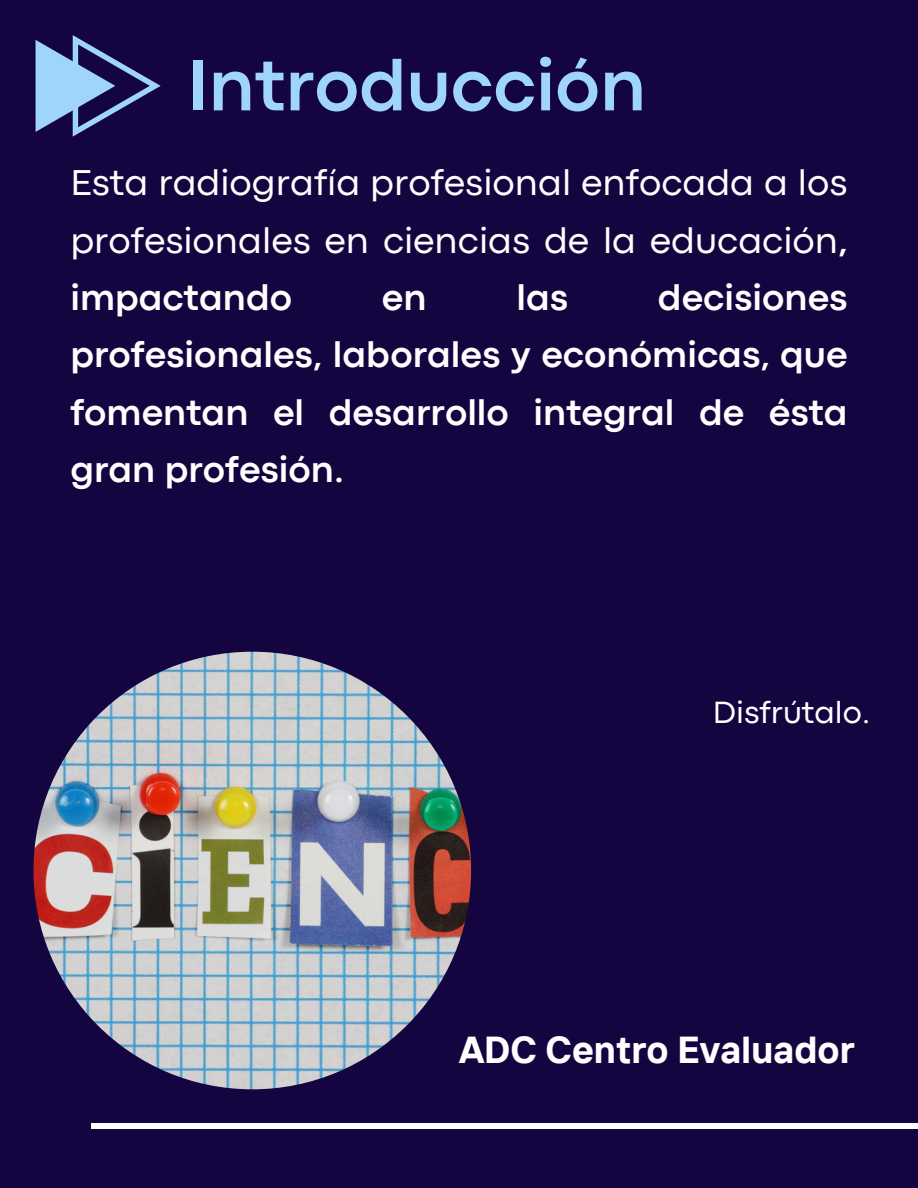
<style>
.page{position:relative;width:918px;height:1188px;background:#140540}
.page>*{position:absolute;margin:0;border:0;box-sizing:border-box;transform-origin:0 0}
.t1{font:700 75px "Codec Pro";color:#9ed5f8}
.t2{font:700 37.5px/57.3px "Codec Pro";color:#fff;text-align:justify}
.t3{font:37.5px/57.3px "Codec Pro";color:#fff;text-align:justify}
.t4{font:700 37.5px "TT Interphases";color:#fff}
.t5{font:32.1px "Codec Pro";color:#fff}
.s1{font-weight:700}
</style>
<div class="page">
<img style="left:33px;top:652px;width:438px;height:437px;border-radius:50%">
<div style="left:92px;top:1123px;width:826px;height:6px;background:#fff"></div>
<svg style="left:36px;top:35px;width:124px;height:101px"></svg>
<h1 class="t1" style="left:188px;top:59px;width:460px">Introducción</h1>
<h3 class="t3" style="left:70px;top:157px;width:779px">Esta radiografía profesional enfocada a los profesionales en ciencias de la educación<span class="s1">, impactando</span></h3>
<h3 class="t2" style="left:70px;top:272px;width:779px;text-indent:588px">decisiones profesionales, laborales y económicas, que fomentan el desarrollo integral de ésta gran profesión.</h3>
<h3 class="t2" style="left:382px;top:272px;width:46px">en</h3>
<h3 class="t2" style="left:517px;top:272px;width:53px">las</h3>
<p class="t5" style="left:713px;top:701px;width:159px">Disfrútalo.</p>
<p class="t4" style="left:459px;top:1026px;width:397px">ADC Centro Evaluador</p>
</div>
